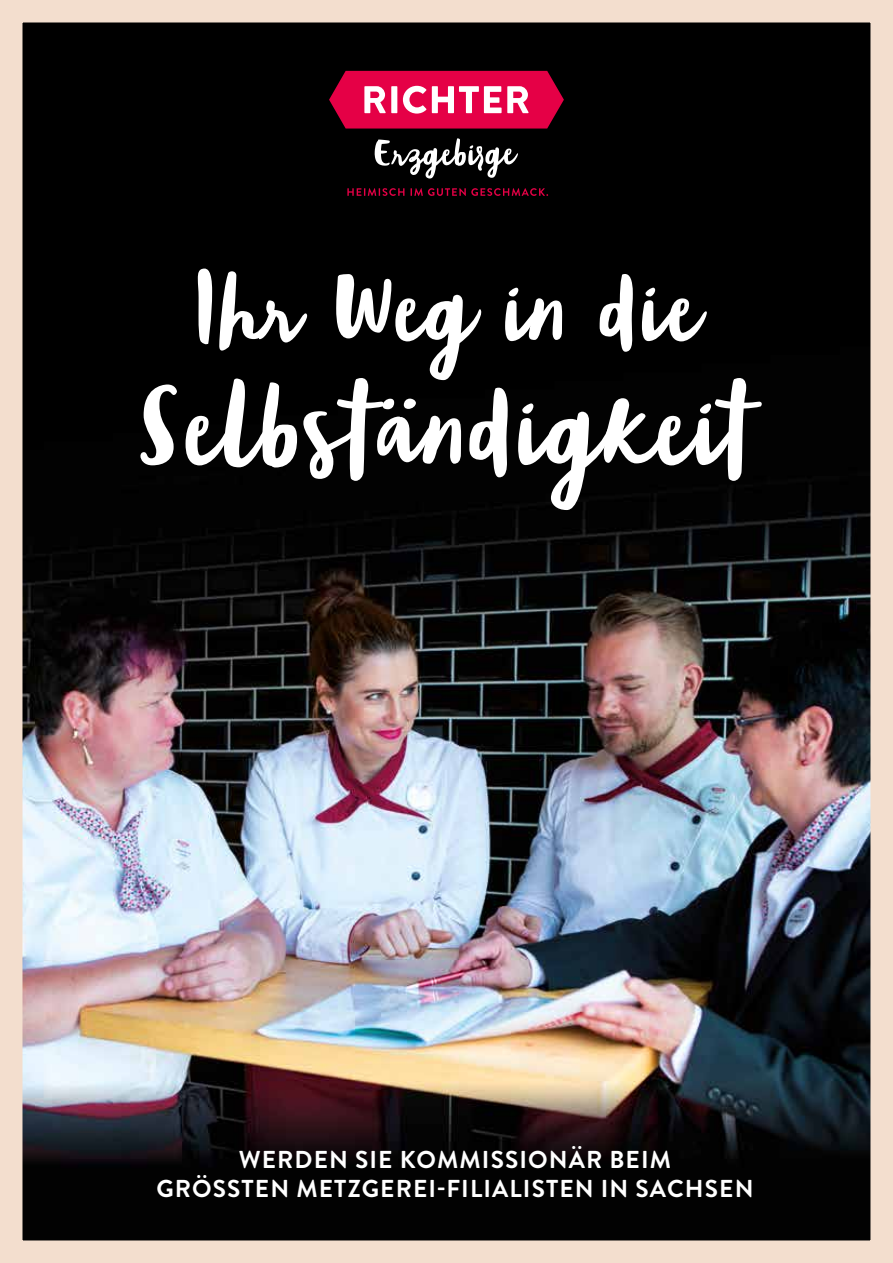
<style>
.page{position:relative;width:893px;height:1263px;background:#fff}
.page>*{position:absolute;margin:0;border:0;box-sizing:border-box;transform-origin:0 0}
.t1{font:90.3px "Blog Script";letter-spacing:.01em;color:#fff}
.t2{font:78.3px "Blog Script";letter-spacing:.01em;color:#fff}
.t3{font:700 24.45px/29.2px "Brandon Grotesque";letter-spacing:.045em;color:#fff;text-align:center}
</style>
<div class="page">
<img style="left:23px;top:23px;width:847px;height:1217px">
<div style="left:0;top:0;width:893px;height:1263px;border:22px solid #f3dece"></div>
<svg style="left:347px;top:188px;width:201px;height:8px;background:#4c0017"></svg>
<svg style="left:329px;top:71px;width:235px;height:58px;background:#d7295e"></svg>
<svg style="left:375px;top:138px;width:143px;height:41px"></svg>
<h2 class="t2" style="left:193px;top:265px;width:508px">Ihr Weg in die</h2>
<h1 class="t1" style="left:137px;top:377px;width:620px">Selbständigkeit</h1>
<p class="t3" style="left:156px;top:1145px;width:599px">WERDEN SIE KOMMISSIONÄR BEIM<br>GRÖSSTEN METZGEREI-FILIALISTEN IN SACHSEN</p>
</div>
